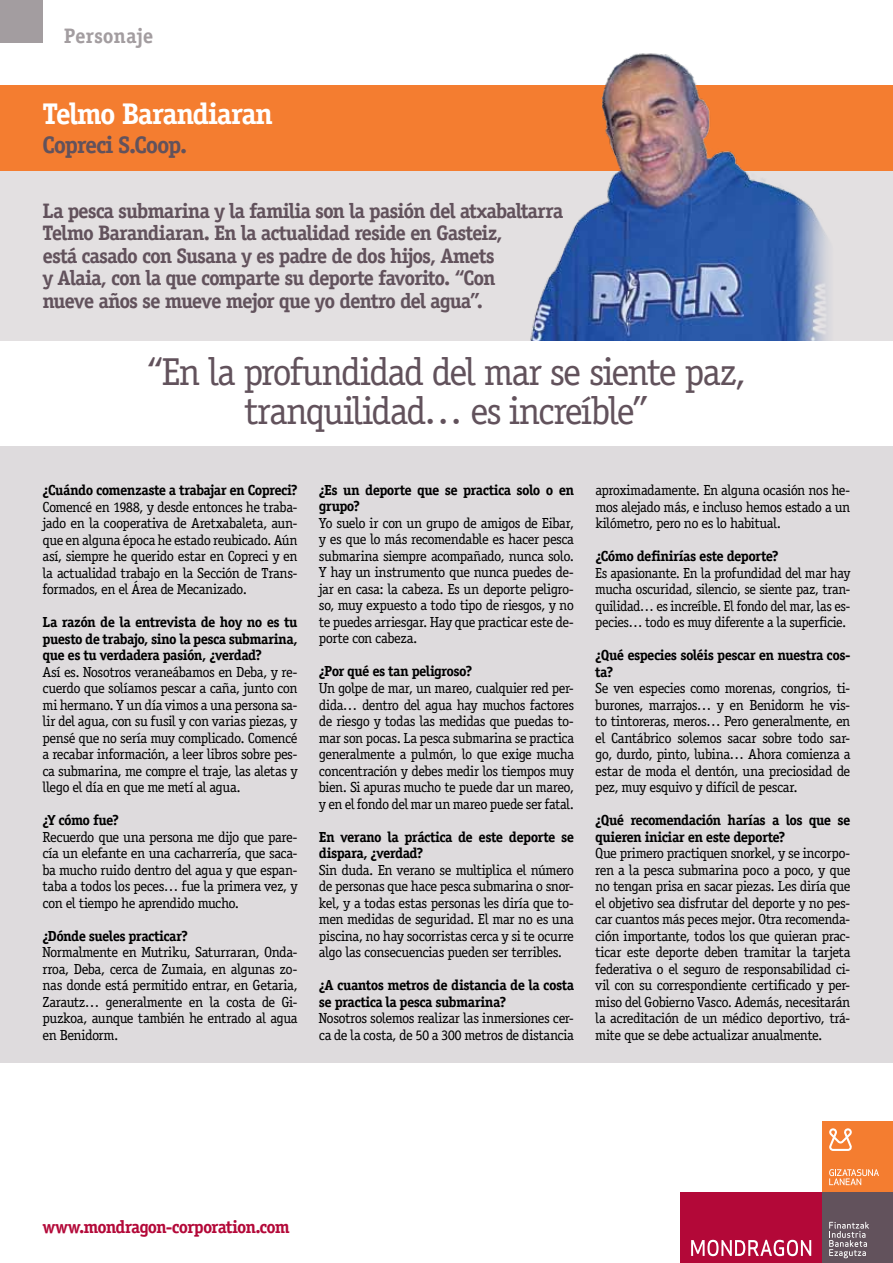
<style>
.page{position:relative;width:893px;height:1263px;background:#fff}
.page>*{position:absolute;margin:0;border:0;box-sizing:border-box;transform-origin:0 0}
.t1{font:39px/39px "Officina Serif Std";letter-spacing:-.045em;color:#62525c;text-align:center}
.t2{font:700 30px "Officina Serif Std";letter-spacing:-.045em;color:#fff}
.t3{font:700 24px "Officina Serif Std";letter-spacing:-.05em;color:#62525c}
.t4{font:700 21px/22.5px "Officina Serif Std";letter-spacing:-.045em;color:#62525c}
.t5{font:700 21px "Officina Serif Std";letter-spacing:-.005em;color:#a39da0}
.t6{font:700 18px "Officina Serif Std";letter-spacing:-.05em;color:#b30838}
.t7{font:14.7px/16.5px "Officina Serif Std";letter-spacing:-.035em;color:#000;text-align:justify}
.t8{font:700 14.7px/16.5px "Officina Serif Std";letter-spacing:-.04em;color:#000}
</style>
<div class="page">
<div style="left:822px;top:1121px;width:71px;height:71px;background:#f47d30"></div>
<div style="left:680px;top:1192px;width:142px;height:71px;background:#b30838"></div>
<svg style="left:691px;top:1240px;width:120px;height:16px"></svg>
<div style="left:822px;top:1192px;width:71px;height:71px;background:#62525c"></div>
<svg style="left:829px;top:1128px;width:23px;height:23px"></svg>
<svg style="left:829px;top:1169px;width:50px;height:16px"></svg>
<svg style="left:829px;top:1222px;width:40px;height:36px"></svg>
<div style="left:0;top:170px;width:893px;height:170px;background:#e3e0e1"></div>
<div style="left:0;top:85px;width:893px;height:85px;background:#f47d30"></div>
<div style="left:0;top:446px;width:893px;height:617px;background:#dedbdd"></div>
<div style="left:0;top:0;width:43px;height:43px;background:#a39da0"></div>
<svg style="left:142px;top:340px;width:608px;height:1px"></svg>
<img style="left:510px;top:53px;width:327px;height:287px">
<h3 class="t5" style="left:64px;top:22px;width:91px">Personaje</h3>
<h2 class="t2" style="left:43px;top:95px;width:232px">Telmo Barandiaran</h2>
<h3 class="t3" style="left:43px;top:129px;width:146px">Copreci S.Coop.</h3>
<p class="t4" style="left:43px;top:199px;width:522px">La pesca submarina y la familia son la pasión del atxabaltarra Telmo Barandiaran. En la actualidad reside en Gasteiz,<br>está casado con Susana y es padre de dos hijos, Amets<br>y Alaia, con la que comparte su deporte favorito. “Con<br>nueve años se mueve mejor que yo dentro del agua”.</p>
<h1 class="t1" style="left:147px;top:352px;width:601px">“En la profundidad del mar se siente paz, tranquilidad… es increíble”</h1>
<p class="t8" style="left:43px;top:482px;width:257px">¿Cuándo comenzaste a trabajar en Copreci?</p>
<p class="t7" style="left:43px;top:498px;width:257px">Comencé en 1988, y desde entonces he traba&shy;jado en la cooperativa de Aretxabaleta, aun&shy;que en alguna época he estado reubicado. Aún así, siempre he querido estar en Copreci y en la actualidad trabajo en la Sección de Trans&shy;formados, en el Área de Mecanizado.</p>
<p class="t8" style="left:43px;top:614px;width:257px;text-align:justify">La razón de la entrevista de hoy no es tu puesto de trabajo, sino la pesca submarina, que es tu verdadera pasión, ¿verdad?</p>
<p class="t7" style="left:43px;top:663px;width:257px">Así es. Nosotros veraneábamos en Deba, y re&shy;cuerdo que solíamos pescar a caña, junto con mi hermano. Y un día vimos a una persona sa&shy;lir del agua, con su fusil y con varias piezas, y pensé que no sería muy complicado. Comencé a recabar información, a leer libros sobre pes&shy;ca submarina, me compre el traje, las aletas y llego el día en que me metí al agua.</p>
<p class="t8" style="left:43px;top:812px;width:78px">¿Y cómo fue?</p>
<p class="t7" style="left:43px;top:828px;width:257px">Recuerdo que una persona me dijo que pare&shy;cía un elefante en una cacharrería, que saca&shy;ba mucho ruido dentro del agua y que espan&shy;taba a todos los peces… fue la primera vez, y con el tiempo he aprendido mucho.</p>
<p class="t8" style="left:43px;top:927px;width:147px">¿Dónde sueles practicar?</p>
<p class="t7" style="left:43px;top:944px;width:257px">Normalmente en Mutriku, Saturraran, Onda&shy;rroa, Deba, cerca de Zumaia, en algunas zo&shy;nas donde está permitido entrar, en Getaria, Zarautz… generalmente en la costa de Gi&shy;puzkoa, aunque también he entrado al agua en Benidorm.</p>
<p class="t8" style="left:319px;top:481px;width:257px">¿Es un deporte que se practica solo o en grupo?</p>
<p class="t7" style="left:319px;top:515px;width:257px">Yo suelo ir con un grupo de amigos de Eibar, y es que lo más recomendable es hacer pesca submarina siempre acompañado, nunca solo.<br>Y hay un instrumento que nunca puedes de&shy;jar en casa: la cabeza. Es un deporte peligro&shy;so, muy expuesto a todo tipo de riesgos, y no te puedes arriesgar. Hay que practicar este de&shy;porte con cabeza.</p>
<p class="t8" style="left:319px;top:663px;width:155px">¿Por qué es tan peligroso?</p>
<p class="t7" style="left:319px;top:680px;width:257px">Un golpe de mar, un mareo, cualquier red per&shy;dida… dentro del agua hay muchos factores de riesgo y todas las medidas que puedas to&shy;mar son pocas. La pesca submarina se practica generalmente a pulmón, lo que exige mucha concentración y debes medir los tiempos muy bien. Si apuras mucho te puede dar un mareo, y en el fondo del mar un mareo puede ser fatal.</p>
<p class="t8" style="left:319px;top:828px;width:257px">En verano la práctica de este deporte se dispara, ¿verdad?</p>
<p class="t7" style="left:319px;top:861px;width:257px">Sin duda. En verano se multiplica el número de personas que hace pesca submarina o snor&shy;kel, y a todas estas personas les diría que to&shy;men medidas de seguridad. El mar no es una piscina, no hay socorristas cerca y si te ocurre algo las consecuencias pueden ser terribles.</p>
<p class="t8" style="left:319px;top:977px;width:257px">¿A cuantos metros de distancia de la costa se practica la pesca submarina?</p>
<p class="t7" style="left:319px;top:1010px;width:257px">Nosotros solemos realizar las inmersiones cer&shy;ca de la costa, de 50 a 300 metros de distancia</p>
<p class="t7" style="left:595px;top:482px;width:257px">aproximadamente. En alguna ocasión nos he&shy;mos alejado más, e incluso hemos estado a un kilómetro, pero no es lo habitual.</p>
<p class="t8" style="left:595px;top:548px;width:185px">¿Cómo definirías este deporte?</p>
<p class="t7" style="left:595px;top:564px;width:257px">Es apasionante. En la profundidad del mar hay mucha oscuridad, silencio, se siente paz, tran&shy;quilidad… es increíble. El fondo del mar, las es&shy;pecies… todo es muy diferente a la superficie.</p>
<p class="t8" style="left:595px;top:647px;width:257px">¿Qué especies soléis pescar en nuestra cos&shy;ta?</p>
<p class="t7" style="left:595px;top:680px;width:257px">Se ven especies como morenas, congrios, ti&shy;burones, marrajos… y en Benidorm he vis&shy;to tintoreras, meros… Pero generalmente, en el Cantábrico solemos sacar sobre todo sar&shy;go, durdo, pinto, lubina… Ahora comienza a estar de moda el dentón, una preciosidad de pez, muy esquivo y difícil de pescar.</p>
<p class="t8" style="left:595px;top:812px;width:257px">¿Qué recomendación harías a los que se quieren iniciar en este deporte?</p>
<p class="t7" style="left:595px;top:845px;width:257px">Que primero practiquen snorkel, y se incorpo&shy;ren a la pesca submarina poco a poco, y que no tengan prisa en sacar piezas. Les diría que el objetivo sea disfrutar del deporte y no pes&shy;car cuantos más peces mejor. Otra recomenda&shy;ción importante, todos los que quieran prac&shy;ticar este deporte deben tramitar la tarjeta federativa o el seguro de responsabilidad ci&shy;vil con su correspondiente certificado y per&shy;miso del Gobierno Vasco. Además, necesitarán la acreditación de un médico deportivo, trá&shy;mite que se debe actualizar anualmente.</p>
<p class="t6" style="left:43px;top:1216px;width:249px">www.mondragon-corporation.com</p>
</div>
